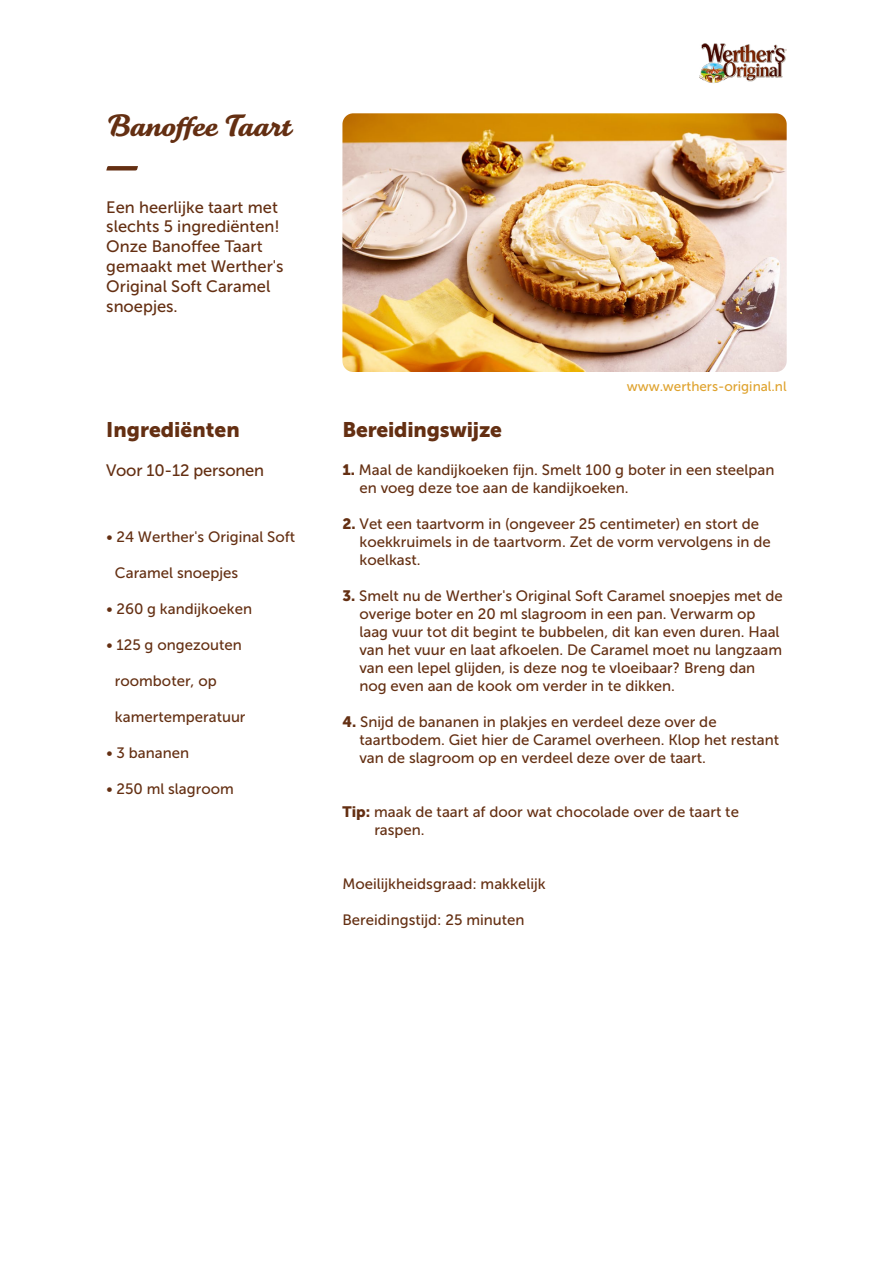
<style>
.page{position:relative;width:893px;height:1263px;background:#fff}
.page>*{position:absolute;margin:0;border:0;box-sizing:border-box;transform-origin:0 0}
.t1{font:30px "Tartine Script Pro Bld";color:#642f12}
.t2{font:21px "Museo Sans 900";letter-spacing:-.01em;color:#642f12}
.t3{font:16.5px/19.8px "Museo Sans 500";color:#642f12}
.t4{font:15px/18px "Museo Sans 500";color:#642f12}
.t5{font:13.5px "Museo Sans 500";color:#dfa32f}
.s1{font-family:"Museo Sans 900"}
</style>
<div class="page">
<img style="left:699px;top:43px;width:88px;height:40px">
<svg style="left:106px;top:166px;width:32px;height:5px"></svg>
<img style="left:342px;top:113px;width:445px;height:259px">
<h1 class="t1" style="left:106px;top:109px;width:186px">Banoffee Taart</h1>
<p class="t3" style="left:106px;top:197px;width:179px">Een heerlijke taart met slechts 5 ingrediënten!<br>Onze Banoffee Taart gemaakt met Werther's<br>Original Soft Caramel snoepjes.</p>
<h2 class="t2" style="left:106px;top:417px;width:135px">Ingrediënten</h2>
<p class="t3" style="left:106px;top:461px;width:159px">Voor 10-12 personen</p>
<p class="t4" style="left:106px;top:528px;width:190px">• 24 Werther's Original Soft</p>
<p class="t4" style="left:115px;top:564px;width:125px">Caramel snoepjes</p>
<p class="t4" style="left:106px;top:600px;width:147px">• 260 g kandijkoeken</p>
<p class="t4" style="left:106px;top:636px;width:137px">• 125 g ongezouten</p>
<p class="t4" style="left:115px;top:672px;width:103px">roomboter, op</p>
<p class="t4" style="left:115px;top:708px;width:132px">kamertemperatuur</p>
<p class="t4" style="left:106px;top:744px;width:84px">• 3 bananen</p>
<p class="t4" style="left:106px;top:780px;width:129px">• 250 ml slagroom</p>
<p class="t5" style="left:627px;top:379px;width:161px">www.werthers-original.nl</p>
<h2 class="t2" style="left:342px;top:417px;width:161px">Bereidingswijze</h2>
<p class="t4" style="left:359px;top:460px;width:416px;text-indent:-17px"><span class="s1">1.</span> Maal de kandijkoeken fijn. Smelt 100 g boter in een steelpan en voeg deze toe aan de kandijkoeken.</p>
<p class="t4" style="left:359px;top:514px;width:413px;text-indent:-17px"><span class="s1">2.</span> Vet een taartvorm in (ongeveer 25 centimeter) en stort de koekkruimels in de taartvorm. Zet de vorm vervolgens in de koelkast.</p>
<p class="t4" style="left:359px;top:586px;width:425px;text-indent:-17px"><span class="s1">3.</span> Smelt nu de Werther's Original Soft Caramel snoepjes met de overige boter en 20 ml slagroom in een pan. Verwarm op laag vuur tot dit begint te bubbelen, dit kan even duren. Haal van het vuur en laat afkoelen. De Caramel moet nu langzaam van een lepel glijden, is deze nog te vloeibaar? Breng dan nog even aan de kook om verder in te dikken.</p>
<p class="t4" style="left:359px;top:712px;width:421px;text-indent:-17px"><span class="s1">4.</span> Snijd de bananen in plakjes en verdeel deze over de taartbodem. Giet hier de Caramel overheen. Klop het restant van de slagroom op en verdeel deze over de taart.</p>
<p class="t4" style="left:374px;top:802px;width:366px;text-indent:-32px"><span class="s1">Tip:</span> maak de taart af door wat chocolade over de taart te raspen.</p>
<p class="t4" style="left:342px;top:874px;width:205px">Moeilijkheidsgraad: makkelijk</p>
<p class="t4" style="left:342px;top:910px;width:184px">Bereidingstijd: 25 minuten</p>
</div>
